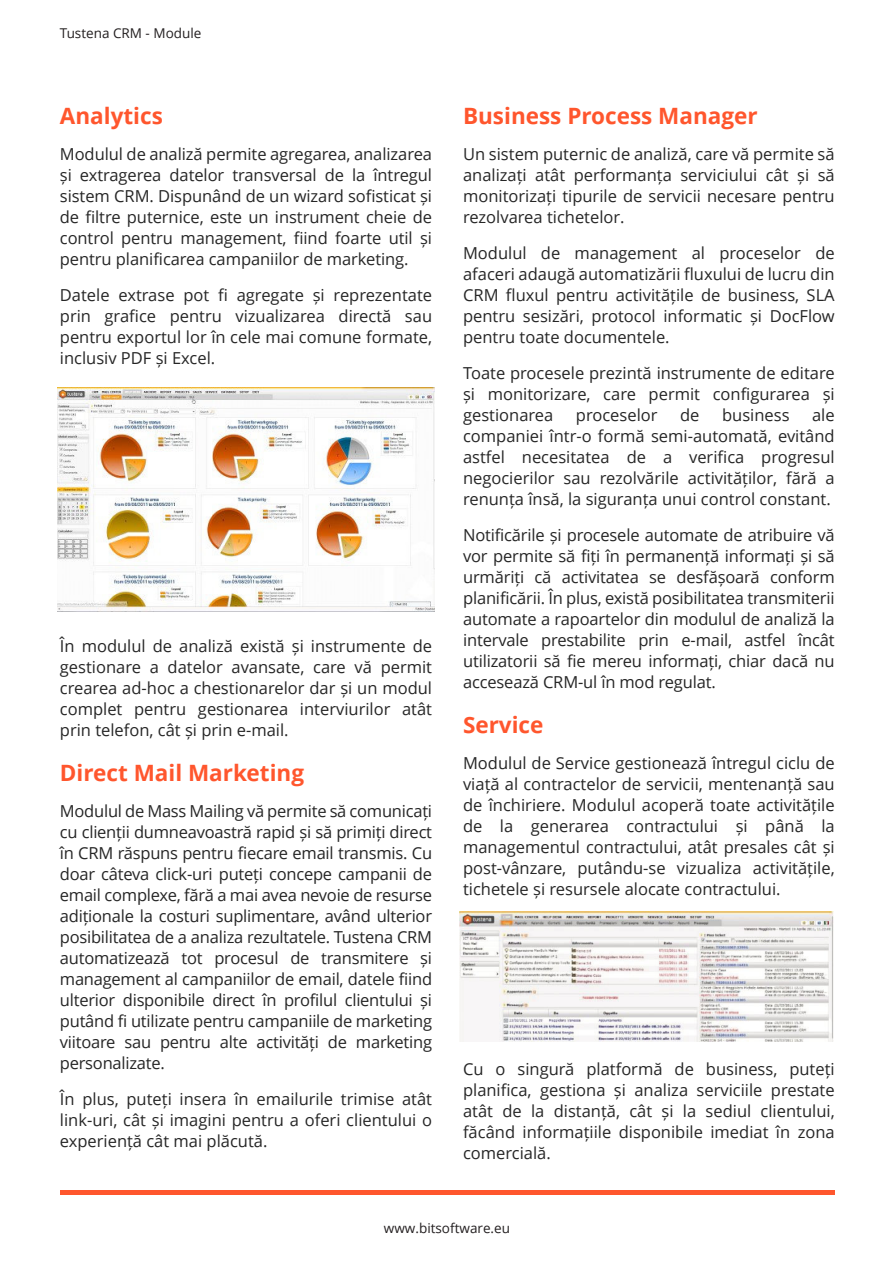
<style>
.page{position:relative;width:894px;height:1263px;background:#fff}
.page>*{position:absolute;margin:0;border:0;box-sizing:border-box;transform-origin:0 0}
.t1{font:700 22.5px "Open Sans";color:#ff562d}
.t2{font:16.5px/21px "Open Sans";color:#262626;text-align:justify}
.t3{font:13.5px "Open Sans";color:#231f20}
</style>
<div class="page">
<hr style="left:60px;top:1191px;width:774px;height:4px;background:#ff562d">
<img style="left:57px;top:388px;width:377px;height:223px">
<img style="left:460px;top:911px;width:373px;height:130px">
<p class="t3" style="left:60px;top:28px;width:143px">Tustena CRM - Module</p>
<h1 class="t1" style="left:60px;top:107px;width:104px">Analytics</h1>
<p class="t2" style="left:60px;top:145px;width:374px">Modulul de analiză permite agregarea, analizarea și extragerea datelor transversal de la întregul sistem CRM. Dispunând de un wizard sofisticat și de filtre puternice, este un instrument cheie de control pentru management, fiind foarte util și pentru planificarea campaniilor de marketing.</p>
<p class="t2" style="left:60px;top:286px;width:374px">Datele extrase pot fi agregate și reprezentate prin grafice pentru vizualizarea directă sau pentru exportul lor în cele mai comune formate, inclusiv PDF și Excel.</p>
<p class="t2" style="left:60px;top:637px;width:374px">În modulul de analiză există și instrumente de gestionare a datelor avansate, care vă permit crearea ad-hoc a chestionarelor dar și un modul complet pentru gestionarea interviurilor atât prin telefon, cât și prin e-mail.</p>
<h1 class="t1" style="left:60px;top:764px;width:246px">Direct Mail Marketing</h1>
<p class="t2" style="left:60px;top:802px;width:374px">Modulul de Mass Mailing vă permite să comunicați cu clienții dumneavoastră rapid și să primiți direct în CRM răspuns pentru fiecare email transmis. Cu doar câteva click-uri puteți concepe campanii de email complexe, fără a mai avea nevoie de resurse adiționale la costuri suplimentare, având ulterior posibilitatea de a analiza rezultatele. Tustena CRM automatizează tot procesul de transmitere și management al campaniilor de email, datele fiind ulterior disponibile direct în profilul clientului și putând fi utilizate pentru campaniile de marketing viitoare sau pentru alte activități de marketing personalizate.</p>
<p class="t2" style="left:60px;top:1090px;width:374px">În plus, puteți insera în emailurile trimise atât link-uri, cât și imagini pentru a oferi clientului o experiență cât mai plăcută.</p>
<h1 class="t1" style="left:463px;top:107px;width:296px">Business Process Manager</h1>
<p class="t2" style="left:463px;top:145px;width:373px">Un sistem puternic de analiză, care vă permite să analizați atât performanța serviciului cât și să monitorizați tipurile de servicii necesare pentru rezolvarea tichetelor.</p>
<p class="t2" style="left:463px;top:244px;width:373px">Modulul de management al proceselor de afaceri adaugă automatizării fluxului de lucru din CRM fluxul pentru activitățile de business, SLA pentru sesizări, protocol informatic și DocFlow pentru toate documentele.</p>
<p class="t2" style="left:463px;top:364px;width:373px">Toate procesele prezintă instrumente de editare și monitorizare, care permit configurarea și gestionarea</p>
<p class="t2" style="left:463px;top:406px;width:373px;text-indent:349px">ale companiei într-o formă semi-automată, evitând astfel necesitatea de a verifica progresul negocierilor sau rezolvările activităților, fără a renunța însă, la siguranța unui control constant.</p>
<p class="t2" style="left:463px;top:526px;width:373px">Notificările și procesele automate de atribuire vă vor permite să fiți în permanență informați și să urmăriți că activitatea se desfășoară conform planificării. În plus, există posibilitatea transmiterii automate a rapoartelor din modulul de analiză la intervale prestabilite prin e-mail, astfel încât utilizatorii să fie mereu informați, chiar dacă nu accesează CRM-ul în mod regulat.</p>
<h1 class="t1" style="left:463px;top:716px;width:82px">Service</h1>
<p class="t2" style="left:463px;top:754px;width:373px">Modulul de Service gestionează întregul ciclu de viață al contractelor de servicii, mentenanță sau de închiriere. Modulul acoperă toate activitățile de la generarea contractului și până la managementul contractului, atât presales cât și post-vânzare, putându-se vizualiza activitățile, tichetele și resursele alocate contractului.</p>
<p class="t2" style="left:576px;top:406px;width:83px">proceselor</p>
<p class="t2" style="left:680px;top:406px;width:21px">de</p>
<p class="t2" style="left:722px;top:406px;width:69px">business</p>
<p class="t2" style="left:463px;top:1060px;width:373px">Cu o singură platformă de business, puteți planifica, gestiona și analiza serviciile prestate atât de la distanță, cât și la sediul clientului, făcând informațiile disponibile imediat în zona comercială.</p>
<p class="t3" style="left:384px;top:1223px;width:128px">www.bitsoftware.eu</p>
</div>
